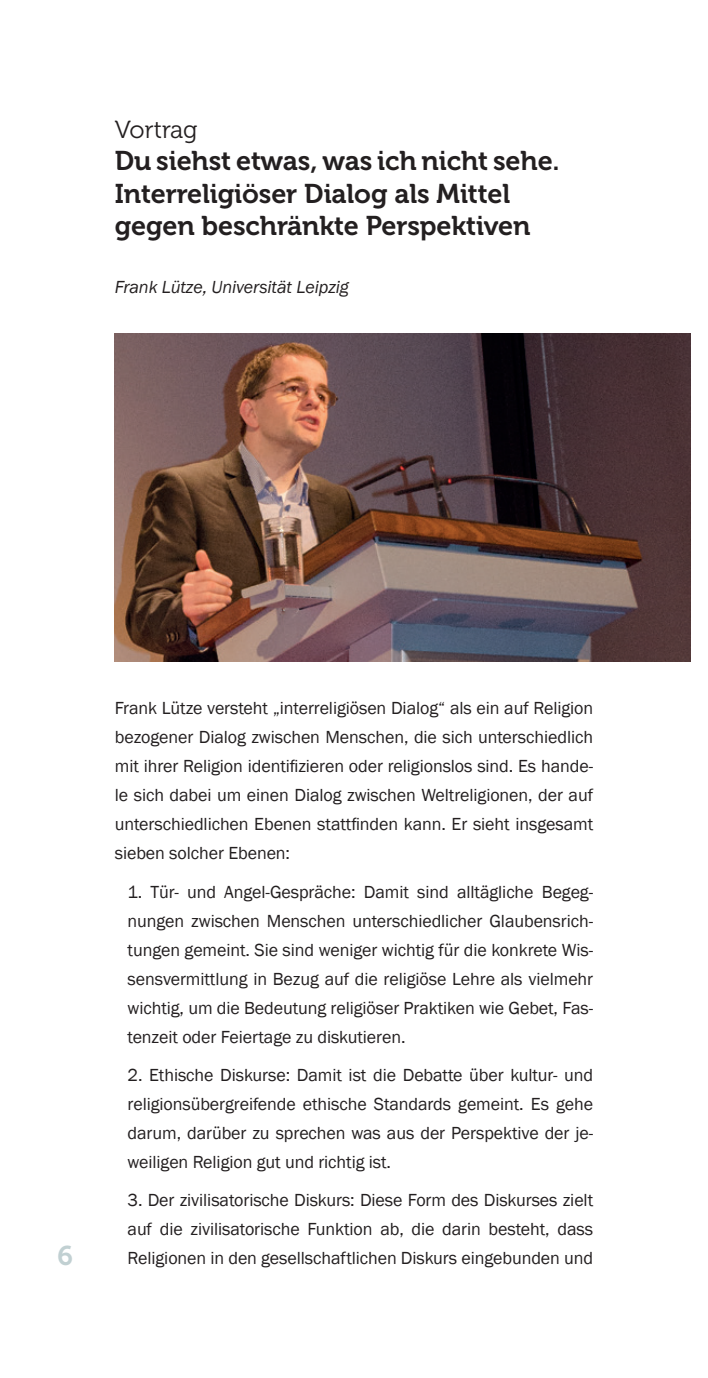
<style>
.page{position:relative;width:708px;height:1378px;background:#fff}
.page>*{position:absolute;margin:0;border:0;box-sizing:border-box;transform-origin:0 0}
.t1{font:27px/32.4px "Museo 700";letter-spacing:-.005em;color:#231f20}
.t2{font:27px "Museo 700";color:#c1d0d2}
.t3{font:24.75px "Museo 300";color:#231f20}
.t4{font:18px/29px "Franklin Gothic";letter-spacing:-.005em;color:#231f20;text-align:justify}
.t5{font:italic 18px "Franklin Gothic";letter-spacing:-.005em;color:#231f20}
</style>
<div class="page">
<img style="left:115px;top:334px;width:576px;height:327px">
<h2 class="t3" style="left:115px;top:116px;width:84px">Vortrag</h2>
<h1 class="t1" style="left:115px;top:145px;width:446px">Du siehst etwas, was ich nicht sehe.<br>Interreligiöser Dialog als Mittel gegen beschränkte Perspektiven</h1>
<p class="t5" style="left:115px;top:276px;width:236px">Frank Lütze, Universität Leipzig</p>
<h1 class="t2" style="left:57px;top:1241px;width:17px">6</h1>
<p class="t4" style="left:115px;top:694px;width:480px">Frank Lütze versteht „interreligiösen Dialog“ als ein auf Religion bezogener Dialog zwischen Menschen, die sich unterschiedlich mit ihrer Religion identifizieren oder religionslos sind. Es hande&shy;le sich dabei um einen Dialog zwischen Weltreligionen, der auf unterschiedlichen Ebenen stattfinden kann. Er sieht insgesamt sieben solcher Ebenen:</p>
<p class="t4" style="left:128px;top:877px;width:467px">1. Tür- und Angel-Gespräche: Damit sind alltägliche Begeg&shy;nungen zwischen Menschen unterschiedlicher Glaubensrich&shy;tungen gemeint. Sie sind weniger wichtig für die konkrete Wis&shy;sensvermittlung in Bezug auf die religiöse Lehre als vielmehr wichtig, um die Bedeutung religiöser Praktiken wie Gebet, Fas&shy;tenzeit oder Feiertage zu diskutieren.</p>
<p class="t4" style="left:128px;top:1060px;width:467px">2. Ethische Diskurse: Damit ist die Debatte über kultur- und religionsübergreifende ethische Standards gemeint. Es gehe darum, darüber zu sprechen was aus der Perspektive der je&shy;weiligen Religion gut und richtig ist.</p>
<p class="t4" style="left:128px;top:1185px;width:467px">3. Der zivilisatorische Diskurs: Diese Form des Diskurses zielt auf die zivilisatorische Funktion ab, die darin besteht, dass Religionen in den gesellschaftlichen Diskurs eingebunden und</p>
</div>
